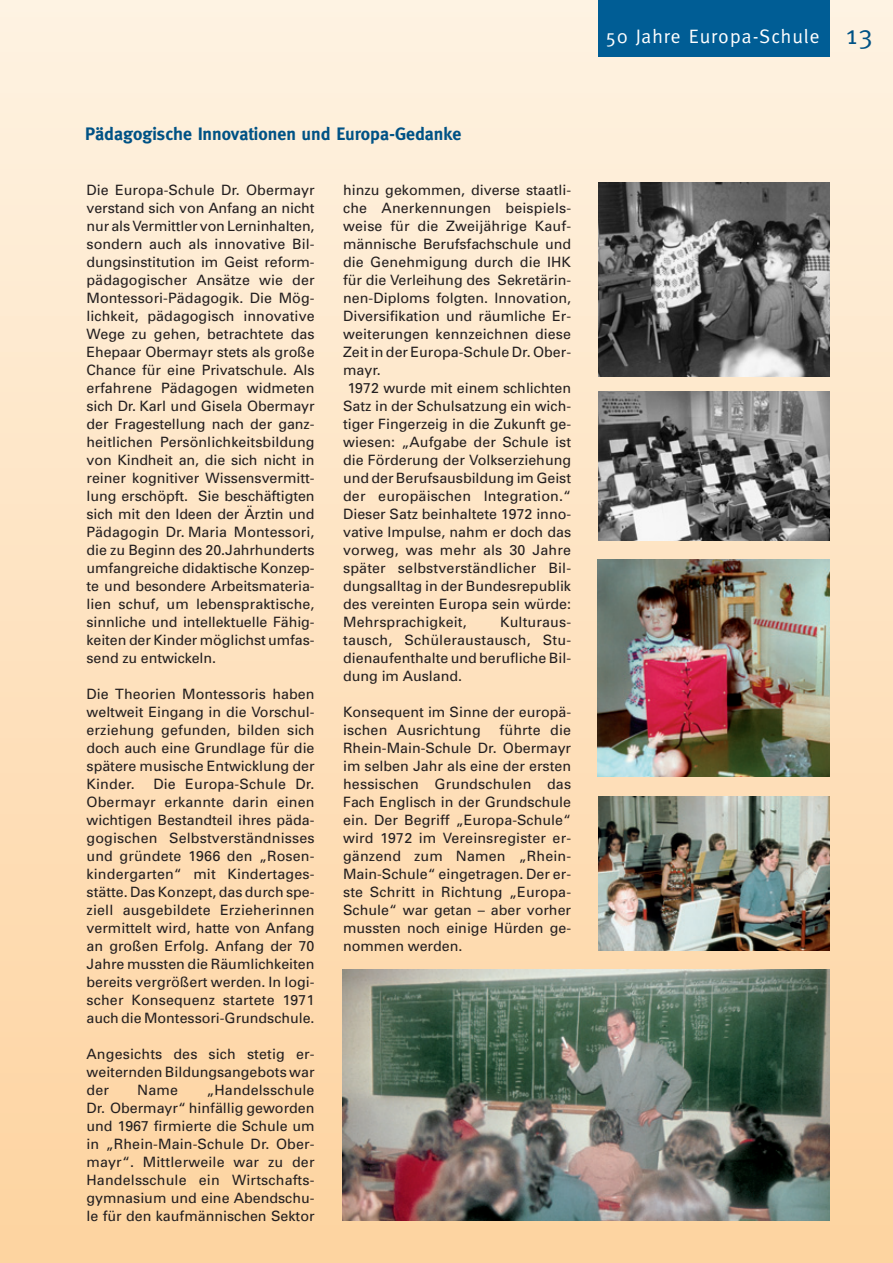
<style>
.page{position:relative;width:893px;height:1263px;background:#fff}
.page>*{position:absolute;margin:0;border:0;box-sizing:border-box;transform-origin:0 0}
.t1{font:19.5px "Meta";letter-spacing:.055em;color:#fff}
.t2{font:700 18px "Meta";color:#005285}
.t3{font:14.25px/18px "Univers";color:#231f20;text-align:justify}
.s1{font-size:27px;color:#005285}
</style>
<div class="page">
<div style="left:0;top:0;width:893px;height:1263px;background:linear-gradient(to bottom,#fef2e1,#fdd29f)"></div>
<div style="left:598px;top:0;width:231px;height:56px;background:#005d95"></div>
<img style="left:598px;top:391px;width:231px;height:149px">
<img style="left:597px;top:560px;width:232px;height:217px">
<img style="left:598px;top:183px;width:231px;height:194px">
<img style="left:343px;top:969px;width:486px;height:251px">
<img style="left:598px;top:796px;width:231px;height:154px">
<p class="t2" style="left:85px;top:127px;width:378px">Pädagogische Innovationen und Europa-Gedanke</p>
<p class="t3" style="left:87px;top:182px;width:230px">Die Europa-Schule Dr. Obermayr verstand sich von Anfang an nicht nur als Vermittler von Lerninhalten, sondern auch als innovative Bil&shy;dungsinstitution im Geist reform&shy;pädagogischer Ansätze wie der Montessori-Pädagogik. Die Mög&shy;lichkeit, pädagogisch innovative Wege zu gehen, betrachtete das Ehepaar Obermayr stets als große Chance für eine Privatschule. Als erfahrene Pädagogen widmeten sich Dr. Karl und Gisela Obermayr der Fragestellung nach der ganz&shy;heitlichen Persönlichkeitsbildung von Kindheit an, die sich nicht in reiner kognitiver Wissensvermitt&shy;lung erschöpft. Sie beschäftigten sich mit den Ideen der Ärztin und Pädagogin Dr. Maria Montessori, die zu Beginn des 20.Jahrhunderts umfangreiche di dak tische Konzep&shy;te und besondere Arbeitsmateria&shy;lien schuf, um lebenspraktische, sinnliche und intellektuelle Fähig&shy;keiten der Kinder möglichst umfas&shy;send zu entwickeln.</p>
<p class="t3" style="left:87px;top:686px;width:230px">Die Theorien Montessoris haben weltweit Eingang in die Vorschul - erziehung gefunden, bilden sich doch auch eine Grundlage für die spätere musische Entwicklung der Kinder.</p>
<p class="t3" style="left:87px;top:776px;width:230px;text-indent:67px">Die Europa-Schule Dr.<br>Obermayr erkannte darin einen wichtigen Bestandteil ihres päda&shy;gogischen Selbstverständnisses und gründete 1966 den „Rosen&shy;kindergarten“ mit Kindertages&shy;stätte. Das Konzept, das durch spe&shy;ziell ausgebildete Erzieherinnen vermittelt wird, hatte von Anfang an großen Erfolg. Anfang der 70<br>Jahre mussten die Räumlichkeiten bereits vergrößert werden. In logi&shy;scher Konsequenz startete 1971 auch die Montessori-Grundschule.</p>
<p class="t3" style="left:87px;top:1046px;width:230px">Angesichts des sich stetig er&shy;weiternden Bildungsangebots war der</p>
<p class="t3" style="left:87px;top:1082px;width:230px;text-indent:120px">„Handelsschule Dr. Obermayr“ hinfällig geworden und 1967 firmierte die Schule um in „Rhein-Main-Schule Dr. Ober&shy;mayr“. Mittlerweile war zu der Handelsschule ein Wirtschafts&shy;gymnasium und eine Abendschu&shy;le für den kaufmännischen Sektor</p>
<p class="t3" style="left:137px;top:1082px;width:42px">Name</p>
<p class="t3" style="left:343px;top:182px;width:229px">hinzu gekommen, diverse staatli-</p>
<p class="t3" style="left:343px;top:200px;width:230px">che Anerkennungen beispiels-</p>
<p class="t3" style="left:343px;top:218px;width:230px">weise für die Zweijährige Kauf-</p>
<p class="t3" style="left:343px;top:236px;width:230px">männische Berufsfachschule und</p>
<p class="t3" style="left:343px;top:254px;width:230px">die Genehmigung durch die IHK</p>
<p class="t3" style="left:343px;top:272px;width:230px">für die Verleihung des Sekretärin-</p>
<p class="t3" style="left:343px;top:290px;width:230px">nen-Diploms folgten. Innovation,</p>
<p class="t3" style="left:343px;top:308px;width:230px">Diversifikation und räumliche Er-</p>
<p class="t3" style="left:343px;top:326px;width:230px">weiterungen kennzeichnen diese</p>
<p class="t3" style="left:343px;top:344px;width:229px">Zeit in der Europa-Schule Dr. Ober-</p>
<p class="t3" style="left:343px;top:362px;width:39px">mayr.</p>
<p class="t3" style="left:347px;top:380px;width:225px">1972 wurde mit einem schlichten</p>
<p class="t3" style="left:343px;top:398px;width:229px">Satz in der Schulsatzung ein wich-</p>
<p class="t3" style="left:343px;top:416px;width:230px">tiger Fingerzeig in die Zukunft ge-</p>
<p class="t3" style="left:343px;top:434px;width:230px">wiesen: „Aufgabe der Schule ist</p>
<p class="t3" style="left:343px;top:452px;width:229px">die Förderung der Volkserziehung</p>
<p class="t3" style="left:343px;top:470px;width:230px">und der Berufsausbildung im Geist</p>
<p class="t3" style="left:343px;top:488px;width:230px">der europäischen Integration.“</p>
<p class="t3" style="left:343px;top:506px;width:230px">Dieser Satz beinhaltete 1972 inno-</p>
<p class="t3" style="left:343px;top:524px;width:229px">vative Impulse, nahm er doch das</p>
<p class="t3" style="left:343px;top:542px;width:230px">vorweg, was mehr als 30 Jahre</p>
<p class="t3" style="left:343px;top:560px;width:230px">später selbstverständlicher Bil-</p>
<p class="t3" style="left:343px;top:578px;width:229px">dungsalltag in der Bundesrepublik</p>
<p class="t3" style="left:343px;top:596px;width:230px">des vereinten Europa sein würde:</p>
<p class="t3" style="left:343px;top:614px;width:125px">Mehrsprachigkeit,</p>
<p class="t3" style="left:343px;top:614px;width:230px;text-indent:157px">Kulturaus&shy;tausch, Schüleraustausch, Stu&shy;dienaufenthalte und berufliche Bil&shy;dung im Ausland.</p>
<p class="t3" style="left:343px;top:704px;width:230px">Konsequent im Sinne der europä&shy;ischen Ausrichtung</p>
<p class="t3" style="left:343px;top:722px;width:230px;text-indent:156px">führte die Rhein-Main-Schule Dr. Obermayr im selben Jahr als eine der ersten hessischen Grundschulen das Fach Englisch in der Grundschule ein. Der Begriff „Europa-Schule“ wird 1972 im Vereinsregister er&shy;gänzend zum Namen „Rhein-Main-Schule“ eingetragen. Der er&shy;ste Schritt in Richtung „Europa-Schule“ war getan – aber vorher mussten noch einige Hürden ge&shy;nommen werden.</p>
<h1 class="t1" style="left:606px;top:29px;width:269px">50 Jahre Europa-Schule <span class="s1">13</span></h1>
</div>
